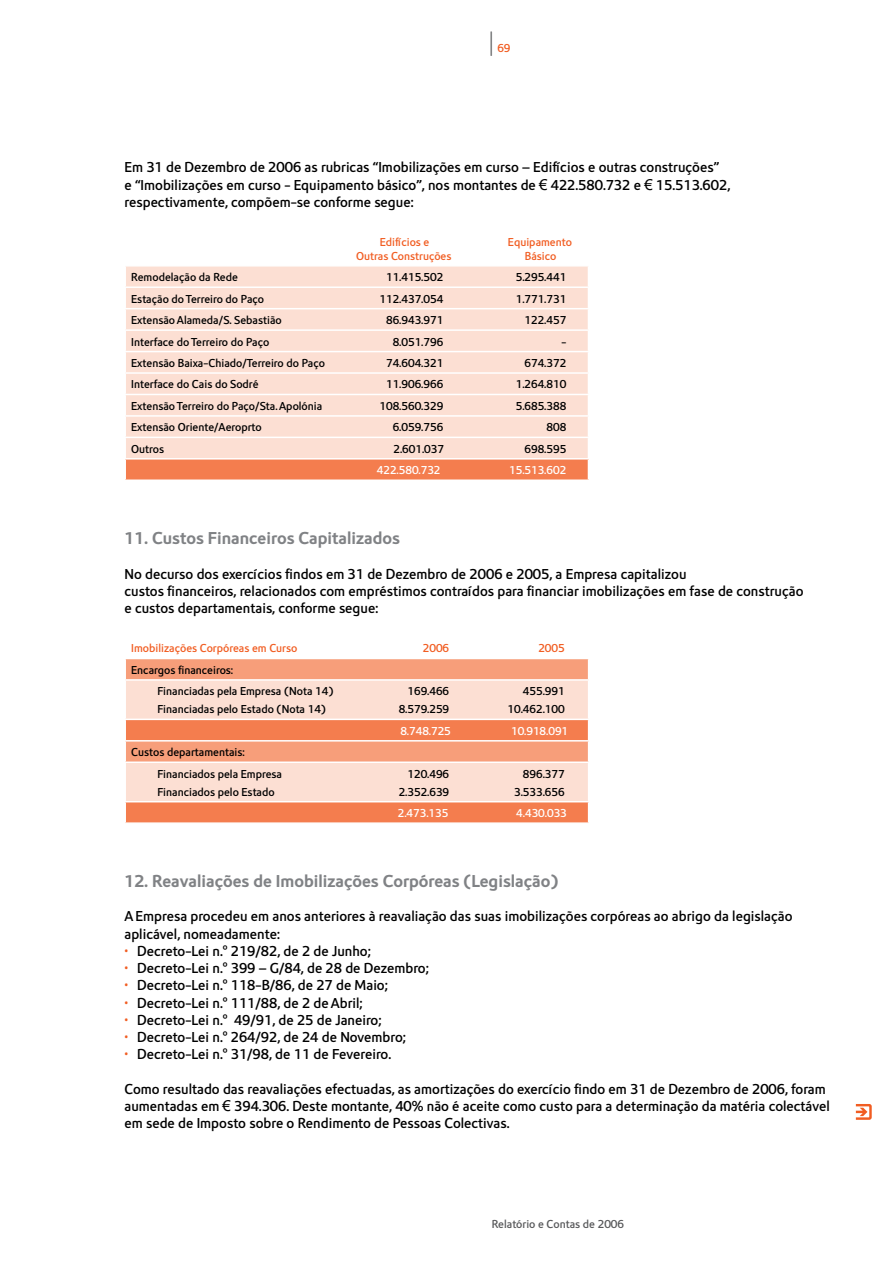
<style>
.page{position:relative;width:893px;height:1263px;background:#fff}
.page>*{position:absolute;margin:0;border:0;box-sizing:border-box;transform-origin:0 0}
.t1{font:18px "Metrolis Negro";color:#808285}
.t2{font:15px/17.2px "Metrolis Redondo";color:#000}
.t3{font:12px/21.5px "Metrolis Redondo";color:#000}
.t4{font:12px "Metrolis Redondo";color:#f15d22}
.t5{font:12px "Metrolis Redondo";color:#fff}
.t6{font:12px "Metrolis Redondo";color:#58595b}
.s1{font-size:24px;color:#58595b}
.s2{font-family:"Arial"}
.s3{color:#f15d22}
</style>
<div class="page">
<svg style="left:856px;top:1104px;width:16px;height:16px"></svg>
<div style="left:126px;top:267px;width:462px;height:191px;background:#fcdfd3"></div>
<div style="left:125px;top:459px;width:463px;height:21px;background:#f47d4e"></div>
<hr style="left:124px;top:286px;width:465px;height:2px;background:#fff">
<hr style="left:124px;top:308px;width:465px;height:1px;background:#fff">
<hr style="left:124px;top:329px;width:465px;height:2px;background:#fff">
<hr style="left:124px;top:351px;width:465px;height:1px;background:#fff">
<hr style="left:124px;top:372px;width:465px;height:2px;background:#fff">
<hr style="left:124px;top:394px;width:465px;height:1px;background:#fff">
<hr style="left:124px;top:415px;width:465px;height:2px;background:#fff">
<hr style="left:124px;top:437px;width:465px;height:1px;background:#fff">
<hr style="left:124px;top:458px;width:465px;height:2px;background:#fff">
<svg style="left:125px;top:460px;width:1px;height:19px"></svg>
<hr style="left:124px;top:479px;width:465px;height:2px;background:#fff">
<div style="left:126px;top:659px;width:462px;height:20px;background:#f79e7a"></div>
<div style="left:126px;top:681px;width:462px;height:38px;background:#fcdfd3"></div>
<svg style="left:126px;top:720px;width:462px;height:102px;background:#f7ab8c"></svg>
<hr style="left:124px;top:740px;width:465px;height:1px;background:#fff">
<hr style="left:124px;top:761px;width:465px;height:2px;background:#fff">
<hr style="left:124px;top:801px;width:465px;height:1px;background:#fff">
<p class="t4" style="left:486px;top:42px;width:26px"><span class="s1">|</span>69</p>
<p class="t2" style="left:124px;top:159px;width:607px">Em 31 de Dezembro de 2006 as rubricas “Imobilizações em curso – Edifícios e outras construções” e “Imobilizações em curso - Equipamento básico”, nos montantes de <span class="s2">€</span> 422.580.732 e <span class="s2">€</span> 15.513.602, respectivamente, compõem-se conforme segue:</p>
<p class="t4" style="left:380px;top:236px;width:51px">Edifícios e</p>
<p class="t4" style="left:508px;top:236px;width:66px">Equipamento</p>
<p class="t4" style="left:356px;top:249px;width:97px">Outras Construções</p>
<p class="t4" style="left:525px;top:249px;width:33px">Básico</p>
<p class="t3" style="left:131px;top:266px;width:108px">Remodelação da Rede</p>
<p class="t3" style="left:386px;top:266px;width:59px">11.415.502</p>
<p class="t3" style="left:516px;top:266px;width:52px">5.295.441</p>
<p class="t3" style="left:131px;top:288px;width:134px">Estação do Terreiro do Paço</p>
<p class="t3" style="left:379px;top:288px;width:65px">112.437.054</p>
<p class="t3" style="left:516px;top:288px;width:52px">1.771.731</p>
<p class="t3" style="left:131px;top:309px;width:152px">Extensão Alameda/S. Sebastião</p>
<p class="t3" style="left:386px;top:309px;width:59px">86.943.971</p>
<p class="t3" style="left:524px;top:309px;width:43px">122.457</p>
<p class="t3" style="left:131px;top:331px;width:140px">Interface do Terreiro do Paço</p>
<p class="t3" style="left:393px;top:331px;width:52px">8.051.796</p>
<p class="t3" style="left:561px;top:331px;width:6px">-</p>
<p class="t3" style="left:131px;top:352px;width:195px">Extensão Baixa-Chiado/Terreiro do Paço</p>
<p class="t3" style="left:386px;top:352px;width:59px">74.604.321</p>
<p class="t3" style="left:524px;top:352px;width:43px">674.372</p>
<p class="t3" style="left:131px;top:374px;width:129px">Interface do Cais do Sodré</p>
<p class="t3" style="left:386px;top:374px;width:59px">11.906.966</p>
<p class="t3" style="left:516px;top:374px;width:52px">1.264.810</p>
<p class="t3" style="left:131px;top:395px;width:193px">Extensão Terreiro do Paço/Sta. Apolónia</p>
<p class="t3" style="left:379px;top:395px;width:65px">108.560.329</p>
<p class="t3" style="left:516px;top:395px;width:52px">5.685.388</p>
<p class="t3" style="left:131px;top:417px;width:132px">Extensão Oriente/Aeroprto</p>
<p class="t3" style="left:393px;top:417px;width:52px">6.059.756</p>
<p class="t3" style="left:546px;top:417px;width:21px">808</p>
<p class="t3" style="left:131px;top:438px;width:34px">Outros</p>
<p class="t3" style="left:393px;top:438px;width:52px">2.601.037</p>
<p class="t3" style="left:524px;top:438px;width:43px">698.595</p>
<p class="t5" style="left:377px;top:464px;width:65px">422.580.732</p>
<p class="t5" style="left:509px;top:464px;width:59px">15.513.602</p>
<p class="t1" style="left:124px;top:528px;width:277px">11. Custos Financeiros Capitalizados</p>
<p class="t2" style="left:124px;top:565px;width:680px">No decurso dos exercícios findos em 31 de Dezembro de 2006 e 2005, a Empresa capitalizou<br>custos financeiros, relacionados com empréstimos contraídos para financiar imobilizações em fase de construção e custos departamentais, conforme segue:</p>
<p class="t4" style="left:131px;top:642px;width:168px">Imobilizações Corpóreas em Curso</p>
<p class="t4" style="left:423px;top:642px;width:28px">2006</p>
<p class="t4" style="left:538px;top:642px;width:28px">2005</p>
<p class="t3" style="left:157px;top:659px;width:178px;text-indent:-26px">Encargos financeiros:<br>Financiadas pela Empresa (Nota 14)</p>
<p class="t3" style="left:407px;top:681px;width:43px">169.466</p>
<p class="t3" style="left:523px;top:681px;width:43px">455.991</p>
<p class="t3" style="left:157px;top:699px;width:170px">Financiadas pelo Estado (Nota 14)</p>
<p class="t3" style="left:399px;top:699px;width:52px">8.579.259</p>
<p class="t3" style="left:508px;top:699px;width:59px">10.462.100</p>
<p class="t5" style="left:400px;top:724px;width:52px">8.748.725</p>
<p class="t5" style="left:511px;top:724px;width:59px">10.918.091</p>
<p class="t3" style="left:157px;top:741px;width:126px;text-indent:-26px">Custos departamentais:<br>Financiados pela Empresa</p>
<p class="t3" style="left:407px;top:763px;width:43px">120.496</p>
<p class="t3" style="left:523px;top:763px;width:43px">896.377</p>
<p class="t3" style="left:157px;top:781px;width:119px">Financiados pelo Estado</p>
<p class="t3" style="left:399px;top:781px;width:52px">2.352.639</p>
<p class="t3" style="left:514px;top:781px;width:52px">3.533.656</p>
<p class="t5" style="left:398px;top:806px;width:52px">2.473.135</p>
<p class="t5" style="left:516px;top:806px;width:52px">4.430.033</p>
<p class="t1" style="left:124px;top:871px;width:435px">12. Reavaliações de Imobilizações Corpóreas (Legislação)</p>
<p class="t2" style="left:124px;top:908px;width:670px">A Empresa procedeu em anos anteriores à reavaliação das suas imobilizações corpóreas ao abrigo da legislação aplicável, nomeadamente:</p>
<p class="t2" style="left:124px;top:942px;width:248px"><span class="s3">•</span> Decreto-Lei n.º 219/82, de 2 de Junho;</p>
<p class="t2" style="left:124px;top:959px;width:306px"><span class="s3">•</span> Decreto-Lei n.º 399 – G/84, de 28 de Dezembro;</p>
<p class="t2" style="left:124px;top:977px;width:265px"><span class="s3">•</span> Decreto-Lei n.º 118-B/86, de 27 de Maio;</p>
<p class="t2" style="left:124px;top:994px;width:240px"><span class="s3">•</span> Decreto-Lei n.º 111/88, de 2 de Abril;</p>
<p class="t2" style="left:124px;top:1011px;width:258px"><span class="s3">•</span> Decreto-Lei n.º 49/91, de 25 de Janeiro;</p>
<p class="t2" style="left:124px;top:1028px;width:283px"><span class="s3">•</span> Decreto-Lei n.º 264/92, de 24 de Novembro;</p>
<p class="t2" style="left:124px;top:1046px;width:268px"><span class="s3">•</span> Decreto-Lei n.º 31/98, de 11 de Fevereiro.</p>
<p class="t2" style="left:124px;top:1080px;width:707px">Como resultado das reavaliações efectuadas, as amortizações do exercício findo em 31 de Dezembro de 2006, foram aumentadas em <span class="s2">€</span> 394.306. Deste montante, 40% não é aceite como custo para a determinação da matéria colectável em sede de Imposto sobre o Rendimento de Pessoas Colectivas.</p>
<p class="t6" style="left:492px;top:1217px;width:134px">Relatório e Contas de 2006</p>
</div>
